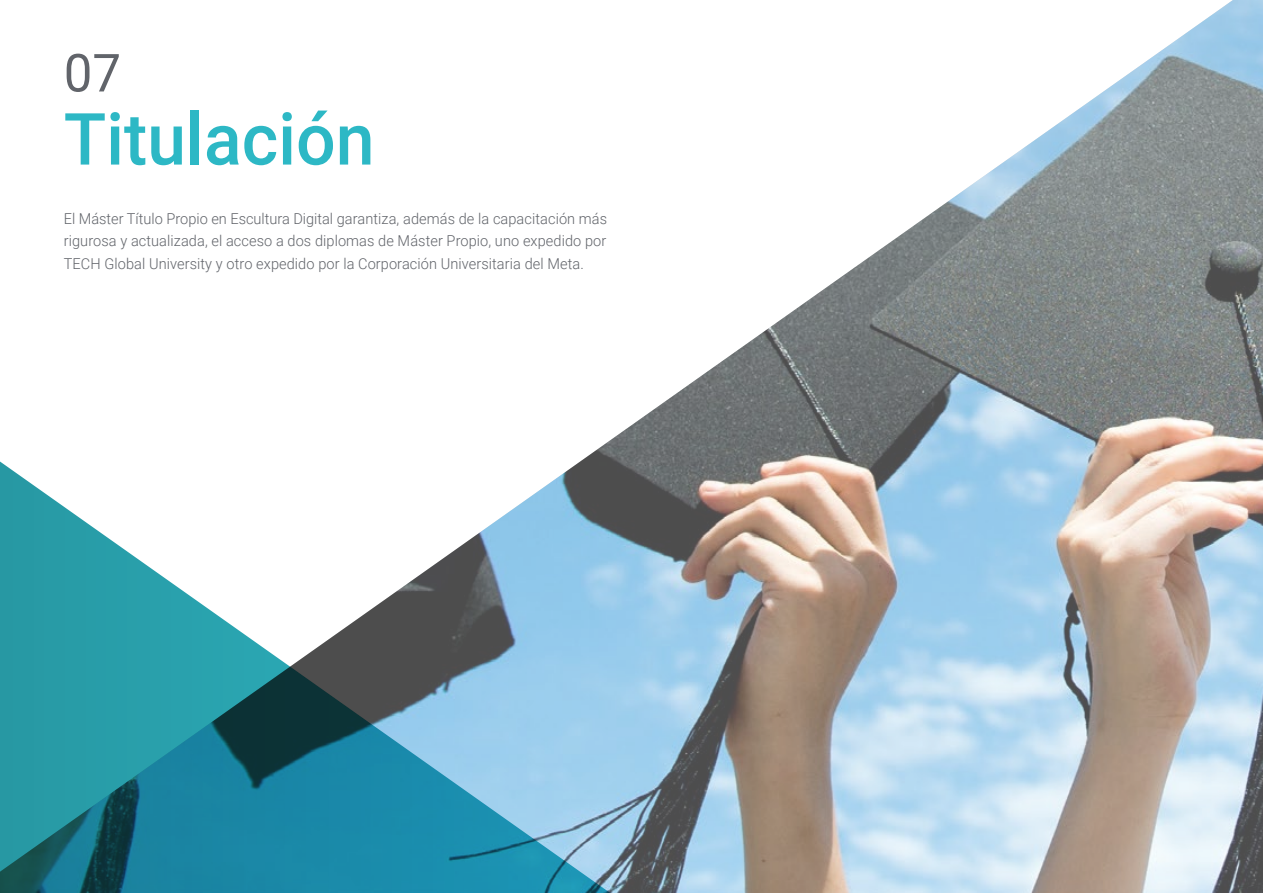
<style>
.page{position:relative;width:1263px;height:893px;background:#fff}
.page>*{position:absolute;margin:0;border:0;box-sizing:border-box;transform-origin:0 0}
.t1{font:500 72px "Roboto";color:#2db8c5}
.t2{font:52.5px "Roboto";color:#61646a}
.t3{font:300 15px/22.5px "Roboto";letter-spacing:.005em;color:#61646a;text-align:justify}
</style>
<div class="page">
<img style="left:602px;top:0;width:661px;height:893px">
<svg style="left:0;top:446px;width:640px;height:447px"></svg>
<h2 class="t2" style="left:64px;top:36px;width:59px">07</h2>
<h1 class="t1" style="left:64px;top:89px;width:312px">Titulación</h1>
<p class="t3" style="left:64px;top:207px;width:545px">El Máster Título Propio en Escultura Digital garantiza, además de la capacitación más rigurosa y actualizada, el acceso a dos diplomas de Máster Propio, uno expedido por TECH Global University y otro expedido por la Corporación Universitaria del Meta.</p>
</div>
